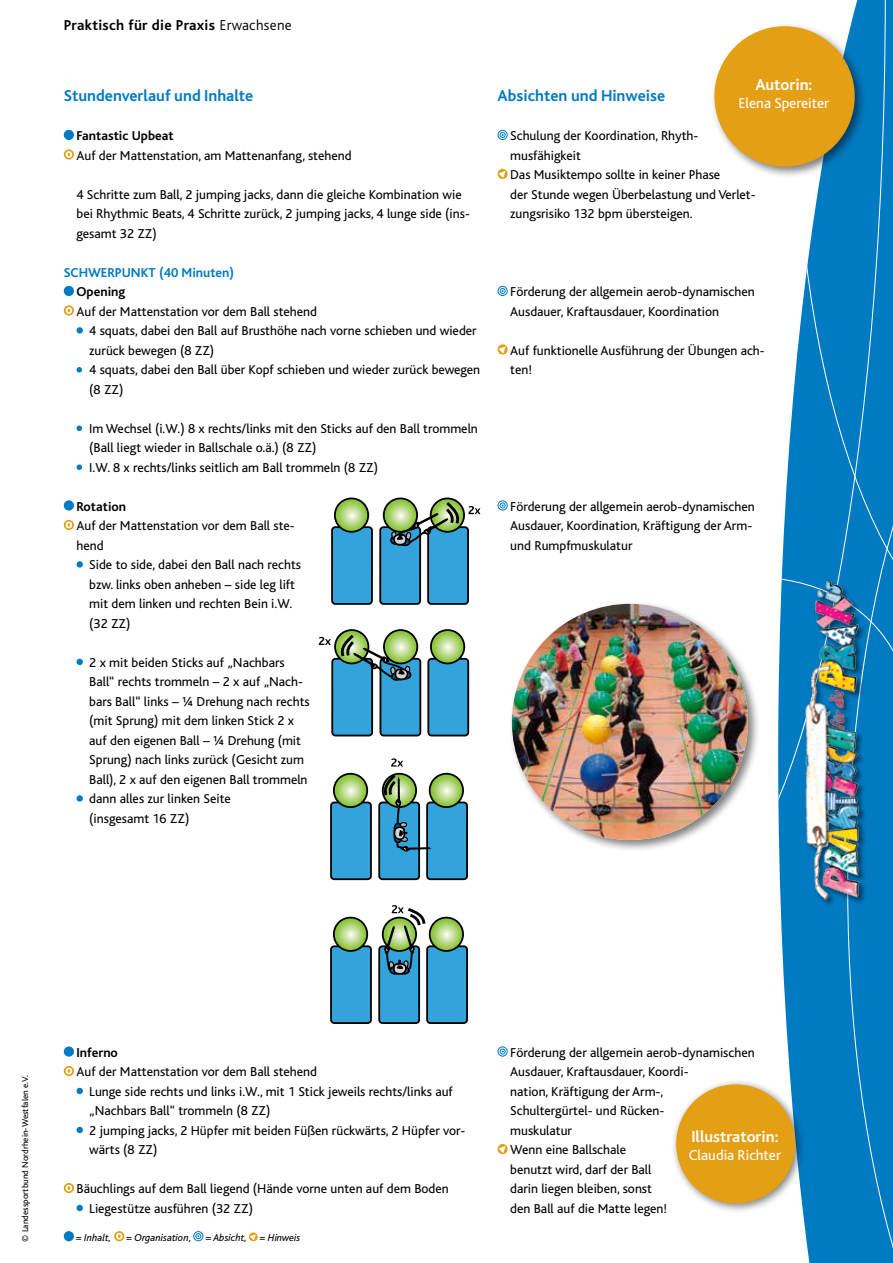
<style>
.page{position:relative;width:893px;height:1263px;background:#fff}
.page>*{position:absolute;margin:0;border:0;box-sizing:border-box;transform-origin:0 0}
.t1{font:700 16.5px "Bliss";color:#007ac1}
.t2{font:700 16.5px "Bliss";color:#fff}
.t3{font:700 15px "Bliss";letter-spacing:.02em;color:#000}
.t4{font:15px "Bliss";color:#fff}
.t5{font:13.5px/19.5px "Bliss";color:#000}
.t6{font:700 13.5px "Bliss";color:#000}
.t7{font:700 13.5px "Bliss";color:#007ac1}
.t8{font:italic 10.5px "Bliss";color:#000}
.t9{font:9px "Bliss";color:#000}
.s1{font-weight:300}
</style>
<div class="page">
<svg style="left:497px;top:130px;width:11px;height:10px"></svg>
<svg style="left:497px;top:168px;width:11px;height:11px"></svg>
<svg style="left:497px;top:286px;width:11px;height:10px"></svg>
<svg style="left:497px;top:344px;width:11px;height:11px"></svg>
<svg style="left:497px;top:500px;width:11px;height:11px"></svg>
<svg style="left:497px;top:1046px;width:11px;height:11px"></svg>
<svg style="left:497px;top:1144px;width:11px;height:11px"></svg>
<div style="left:64px;top:130px;width:10px;height:10px;background:#007ac1;border-radius:50%"></div>
<svg style="left:64px;top:149px;width:10px;height:11px"></svg>
<svg style="left:66px;top:151px;width:6px;height:7px"></svg>
<div style="left:64px;top:286px;width:10px;height:10px;background:#007ac1;border-radius:50%"></div>
<svg style="left:64px;top:305px;width:10px;height:11px"></svg>
<svg style="left:66px;top:307px;width:6px;height:7px"></svg>
<div style="left:77px;top:327px;width:6px;height:7px;background:#007ac1;border-radius:50%"></div>
<svg style="left:77px;top:367px;width:5px;height:6px"></svg>
<svg style="left:77px;top:425px;width:5px;height:6px"></svg>
<svg style="left:77px;top:464px;width:5px;height:6px"></svg>
<div style="left:64px;top:500px;width:10px;height:11px;background:#007ac1;border-radius:50%"></div>
<svg style="left:64px;top:520px;width:10px;height:10px"></svg>
<svg style="left:66px;top:522px;width:6px;height:6px"></svg>
<div style="left:77px;top:561px;width:6px;height:7px;background:#007ac1;border-radius:50%"></div>
<svg style="left:77px;top:659px;width:6px;height:6px"></svg>
<div style="left:77px;top:795px;width:6px;height:7px;background:#007ac1;border-radius:50%"></div>
<div style="left:64px;top:1046px;width:10px;height:11px;background:#007ac1;border-radius:50%"></div>
<svg style="left:64px;top:1066px;width:10px;height:10px"></svg>
<svg style="left:66px;top:1068px;width:6px;height:6px"></svg>
<svg style="left:77px;top:1088px;width:6px;height:6px"></svg>
<svg style="left:77px;top:1127px;width:6px;height:6px"></svg>
<svg style="left:64px;top:1183px;width:10px;height:10px"></svg>
<svg style="left:66px;top:1185px;width:6px;height:6px"></svg>
<svg style="left:77px;top:1205px;width:6px;height:6px"></svg>
<svg style="left:803px;top:0;width:90px;height:301px;background:#258dca"></svg>
<svg style="left:778px;top:301px;width:115px;height:962px;background:#1685c6"></svg>
<img style="left:805px;top:574px;width:62px;height:335px">
<div style="left:670px;top:1078px;width:135px;height:136px;background:#000;opacity:.5"></div>
<div style="left:677px;top:1085px;width:117px;height:117px;background:#e49f15;border-radius:50%"></div>
<div style="left:676px;top:1084px;width:119px;height:119px;border:2px solid #e49f15;border-radius:50%"></div>
<div style="left:710px;top:22px;width:157px;height:157px;background:#000;opacity:.5"></div>
<div style="left:715px;top:27px;width:139px;height:139px;background:#e49f15;border-radius:50%"></div>
<div style="left:64px;top:1231px;width:10px;height:10px;background:#007ac1;border-radius:50%"></div>
<svg style="left:114px;top:1231px;width:10px;height:10px"></svg>
<svg style="left:116px;top:1233px;width:6px;height:6px"></svg>
<svg style="left:193px;top:1231px;width:10px;height:10px"></svg>
<svg style="left:248px;top:1232px;width:10px;height:10px"></svg>
<svg style="left:319px;top:497px;width:161px;height:527px"></svg>
<div style="left:508px;top:600px;width:253px;height:253px;background:#000;opacity:.5"></div>
<img style="left:512px;top:604px;width:236px;height:236px;border-radius:118px">
<p class="t3" style="left:64px;top:18px;width:230px">Praktisch für die Praxis <span class="s1">Erwachsene</span></p>
<p class="t1" style="left:64px;top:87px;width:191px">Stundenverlauf und Inhalte</p>
<p class="t6" style="left:77px;top:129px;width:99px">Fantastic Upbeat</p>
<p class="t5" style="left:77px;top:146px;width:277px">Auf der Mattenstation, am Mattenanfang, stehend</p>
<p class="t5" style="left:77px;top:185px;width:395px">4 Schritte zum Ball, 2 jumping jacks, dann die gleiche Kombination wie bei Rhythmic Beats, 4 Schritte zurück, 2 jumping jacks, 4 lunge side (ins&shy;gesamt 32 ZZ)</p>
<p class="t7" style="left:64px;top:265px;width:172px">SCHWERPUNKT (40 Minuten)</p>
<p class="t6" style="left:77px;top:285px;width:50px">Opening</p>
<p class="t5" style="left:89px;top:302px;width:392px;text-indent:-13px">Auf der Mattenstation vor dem Ball stehend<br>4 squats, dabei den Ball auf Brusthöhe nach vorne schieben und wieder zurück bewegen (8 ZZ)<br>4 squats, dabei den Ball über Kopf schieben und wieder zurück bewegen (8 ZZ)</p>
<p class="t5" style="left:89px;top:419px;width:390px">Im Wechsel (i.W.) 8 x rechts/links mit den Sticks auf den Ball trommeln (Ball liegt wieder in Ballschale o.ä.) (8 ZZ)<br>I.W. 8 x rechts/links seitlich am Ball trommeln (8 ZZ)</p>
<p class="t6" style="left:77px;top:499px;width:51px">Rotation</p>
<p class="t5" style="left:77px;top:516px;width:220px">Auf der Mattenstation vor dem Ball ste&shy;hend</p>
<p class="t5" style="left:89px;top:555px;width:213px">Side to side, dabei den Ball nach rechts bzw. links oben anheben – side leg lift mit dem linken und rechten Bein i.W. (32 ZZ)</p>
<p class="t5" style="left:89px;top:653px;width:222px">2 x mit beiden Sticks auf „Nachbars Ball“ rechts trommeln – 2 x auf „Nach&shy;bars Ball“ links – ¼ Drehung nach rechts (mit Sprung) mit dem linken Stick 2 x auf den eigenen Ball – ¼ Drehung (mit Sprung) nach links zurück (Gesicht zum Ball), 2 x auf den eigenen Ball trommeln dann alles zur linken Seite<br>(insgesamt 16 ZZ)</p>
<p class="t1" style="left:497px;top:87px;width:169px">Absichten und Hinweise</p>
<p class="t2" style="left:755px;top:76px;width:59px">Autorin:</p>
<p class="t4" style="left:738px;top:95px;width:92px">Elena Spereiter</p>
<p class="t5" style="left:510px;top:126px;width:247px">Schulung der Koordination, Rhyth&shy;musfähigkeit<br>Das Musiktempo sollte in keiner Phase<br>der Stunde wegen Überbelastung und Verlet&shy;zungsrisiko 132 bpm übersteigen.</p>
<p class="t5" style="left:510px;top:282px;width:246px">Förderung der allgemein aerob-dynamischen<br>Ausdauer, Kraftausdauer, Koordination</p>
<p class="t5" style="left:510px;top:341px;width:256px">Auf funktionelle Ausführung der Übungen ach&shy;ten!</p>
<p class="t5" style="left:510px;top:497px;width:246px">Förderung der allgemein aerob-dynamischen<br>Ausdauer, Koordination, Kräftigung der Arm&shy;und Rumpfmuskulatur</p>
<p class="t9" style="left:20px;top:1242px;width:168px;rotate:-90deg">© Landessportbund Nordrhein-Westfalen e.V.</p>
<p class="t6" style="left:77px;top:1045px;width:43px">Inferno</p>
<p class="t5" style="left:89px;top:1062px;width:377px;text-indent:-13px">Auf der Mattenstation vor dem Ball stehend<br>Lunge side rechts und links i.W., mit 1 Stick jeweils rechts/links auf „Nachbars Ball“ trommeln (8 ZZ)<br>2 jumping jacks, 2 Hüpfer mit beiden Füßen rückwärts, 2 Hüpfer vor&shy;wärts (8 ZZ)</p>
<p class="t5" style="left:89px;top:1179px;width:361px;text-indent:-13px">Bäuchlings auf dem Ball liegend (Hände vorne unten auf dem Boden<br>Liegestütze ausführen (32 ZZ)</p>
<p class="t8" style="left:76px;top:1232px;width:37px">= Inhalt,</p>
<p class="t8" style="left:126px;top:1232px;width:67px">= Organisation,</p>
<p class="t8" style="left:205px;top:1232px;width:96px">= Absicht, = Hinweis</p>
<p class="t5" style="left:510px;top:1043px;width:246px">Förderung der allgemein aerob-dynamischen<br>Ausdauer, Kraftausdauer, Koordi-<br>nation, Kräftigung der Arm-,<br>Schultergürtel- und Rücken-<br>muskulatur<br>Wenn eine Ballschale<br>benutzt wird, darf der Ball<br>darin liegen bleiben, sonst<br>den Ball auf die Matte legen!</p>
<p class="t2" style="left:691px;top:1128px;width:89px">Illustratorin:</p>
<p class="t4" style="left:689px;top:1147px;width:94px">Claudia Richter</p>
</div>
